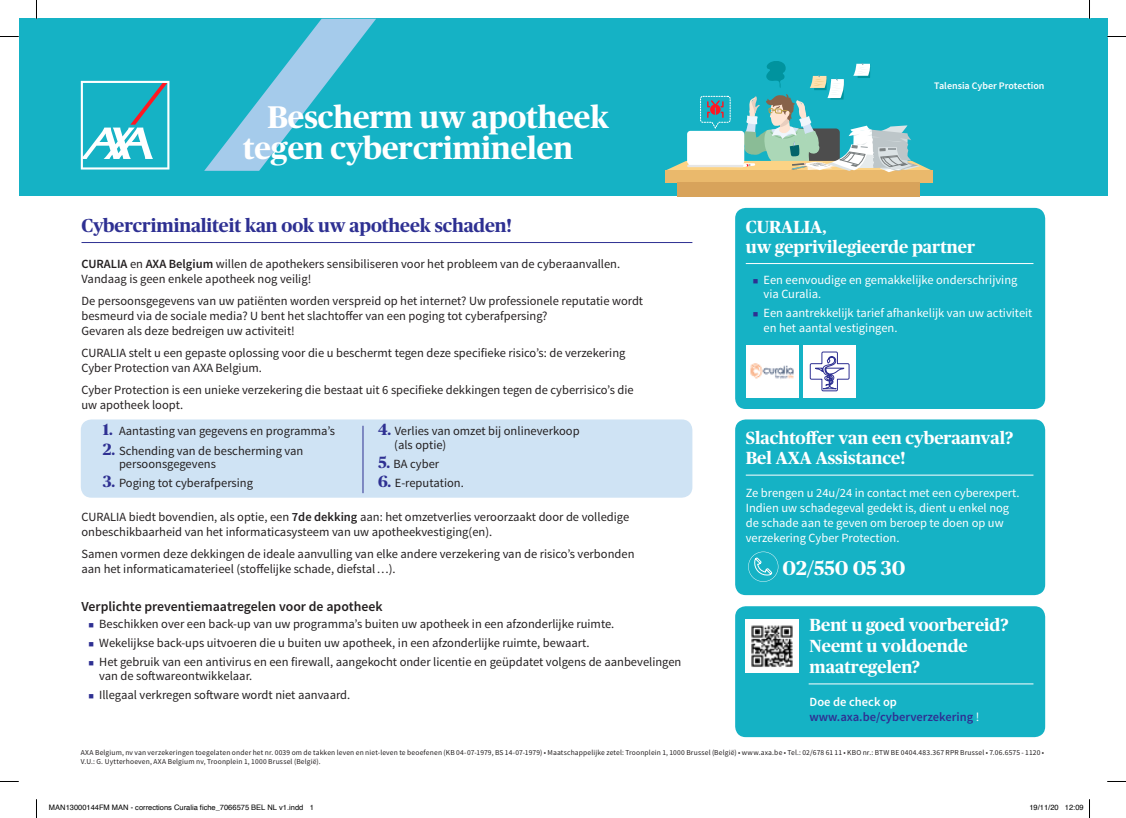
<style>
.page{position:relative;width:1126px;height:818px;background:#fff}
.page>*{position:absolute;margin:0;border:0;box-sizing:border-box;transform-origin:0 0}
.t1{font:700 31.25px/31.2px "Publico Headline";color:#fff}
.t2{font:700 20px "Publico Headline";letter-spacing:-.005em;color:#fff}
.t3{font:700 18.75px "Publico Headline";letter-spacing:-.005em;color:#2e3092}
.t4{font:700 17.5px/21px "Publico Headline";color:#fff}
.t5{font:600 13.75px "Source Sans Pro";color:#231f20}
.t6{font:12.5px/15px "Source Sans Pro";color:#231f20}
.t7{font:12.5px/15px "Source Sans Pro";color:#fff}
.t8{font:600 12.5px/15px "Source Sans Pro";color:#2e3092}
.t9{font:600 10px "Source Sans Pro";color:#fff}
.t10{font:7.5px/8.8px "Source Sans Pro";letter-spacing:.025em;color:#231f20}
.t11{font:7.5px "Helvetica";color:#000}
.s1{font-weight:600}
.s2{font-family:"Publico Headline";font-weight:700;font-size:16.25px;color:#2e3092}
.s3{color:#fff}
.s4{font-weight:400;color:#fff}
</style>
<div class="page">
<div style="left:81px;top:419px;width:611px;height:78px;background:#cfe3f4;border-radius:11px"></div>
<hr style="left:81px;top:242px;width:611px;height:1px;background:#2e3092">
<div style="left:19px;top:19px;width:1088px;height:177px;background:#15b2c5"></div>
<svg style="left:81px;top:81px;width:88px;height:88px"></svg>
<svg style="left:204px;top:19px;width:172px;height:152px"></svg>
<div style="left:735px;top:606px;width:310px;height:130px;background:#15b2c5;border-radius:11px"></div>
<hr style="left:808px;top:683px;width:225px;height:1px;background:#fff">
<hr style="left:362px;top:425px;width:1px;height:68px;background:#2e3092">
<div style="left:735px;top:208px;width:310px;height:201px;background:#15b2c5;border-radius:11px"></div>
<hr style="left:745px;top:263px;width:288px;height:1px;background:#fff">
<img style="left:745px;top:619px;width:53px;height:53px">
<div style="left:735px;top:419px;width:310px;height:175px;background:#15b2c5;border-radius:11px"></div>
<hr style="left:745px;top:474px;width:288px;height:1px;background:#fff">
<svg style="left:748px;top:551px;width:30px;height:30px"></svg>
<div style="left:745px;top:345px;width:53px;height:52px;background:#fff"></div>
<img style="left:750px;top:363px;width:44px;height:16px">
<div style="left:803px;top:345px;width:52px;height:52px;background:#fff"></div>
<svg style="left:809px;top:351px;width:40px;height:40px"></svg>
<svg style="left:665px;top:61px;width:267px;height:135px"></svg>
<svg style="left:0;top:36px;width:19px;height:1px"></svg>
<svg style="left:1107px;top:36px;width:18px;height:1px"></svg>
<svg style="left:36px;top:0;width:1px;height:19px"></svg>
<svg style="left:36px;top:799px;width:1px;height:18px"></svg>
<svg style="left:1088px;top:0;width:2px;height:19px"></svg>
<svg style="left:1089px;top:799px;width:1px;height:18px"></svg>
<h1 class="t1" style="left:243px;top:99px;width:367px;text-indent:24px">Bescherm uw apotheek tegen cybercriminelen</h1>
<h3 class="t3" style="left:81px;top:211px;width:432px">Cybercriminaliteit kan ook uw apotheek schaden!</h3>
<p class="t6" style="left:81px;top:256px;width:540px"><span class="s1">CURALIA</span> en <span class="s1">AXA Belgium</span> willen de apothekers sensibiliseren voor het probleem van de cyberaanvallen.<br>Vandaag is geen enkele apotheek nog veilig!</p>
<p class="t6" style="left:81px;top:293px;width:563px">De persoonsgegevens van uw patiënten worden verspreid op het internet? Uw professionele reputatie wordt besmeurd via de sociale media? U bent het slachtoffer van een poging tot cyberafpersing?<br>Gevaren als deze bedreigen uw activiteit!</p>
<p class="t6" style="left:81px;top:345px;width:545px">CURALIA stelt u een gepaste oplossing voor die u beschermt tegen deze specifieke risico’s: de verzekering<br>Cyber Protection van AXA Belgium.</p>
<p class="t6" style="left:81px;top:382px;width:553px">Cyber Protection is een unieke verzekering die bestaat uit 6 specifieke dekkingen tegen de cyberrisico’s die uw apotheek loopt.</p>
<p class="t6" style="left:103px;top:424px;width:234px"><span class="s2">1.</span> Aantasting van gegevens en programma’s</p>
<p class="t6" style="left:119px;top:443px;width:186px;line-height:13.8px;text-indent:-16px"><span class="s2">2.</span> Schending van de bescherming van persoonsgegevens</p>
<p class="t6" style="left:103px;top:475px;width:152px"><span class="s2">3.</span> Poging tot cyberafpersing</p>
<p class="t6" style="left:394px;top:424px;width:187px;line-height:13.8px;text-indent:-16px"><span class="s2">4.</span> Verlies van omzet bij onlineverkoop (als optie)</p>
<p class="t6" style="left:378px;top:456px;width:63px"><span class="s2">5.</span> BA cyber</p>
<p class="t6" style="left:378px;top:475px;width:87px"><span class="s2">6.</span> E-reputation.</p>
<p class="t6" style="left:81px;top:509px;width:549px">CURALIA biedt bovendien, als optie, een <span class="s1">7de dekking</span> aan: het omzetverlies veroorzaakt door de volledige onbeschikbaarheid van het informaticasysteem van uw apotheekvestiging(en).</p>
<p class="t6" style="left:81px;top:546px;width:554px">Samen vormen deze dekkingen de ideale aanvulling van elke andere verzekering van de risico’s verbonden aan het informaticamaterieel (stoffelijke schade, diefstal…).</p>
<p class="t5" style="left:81px;top:597px;width:303px">Verplichte preventiemaatregelen voor de apotheek</p>
<p class="t6" style="left:99px;top:614px;width:583px;line-height:19.1px">Beschikken over een back-up van uw programma’s buiten uw apotheek in een afzonderlijke ruimte.<br>Wekelijkse back-ups uitvoeren die u buiten uw apotheek, in een afzonderlijke ruimte, bewaart.<br>Het gebruik van een antivirus en een firewall, aangekocht onder licentie en geüpdatet volgens de aanbevelingen</p>
<p class="t6" style="left:99px;top:666px;width:252px;line-height:19.1px">van de softwareontwikkelaar.<br>Illegaal verkregen software wordt niet aanvaard.</p>
<p class="t9" style="left:934px;top:79px;width:112px">Talensia Cyber Protection</p>
<h3 class="t4" style="left:745px;top:215px;width:231px;line-height:20px">CURALIA,<br>uw geprivilegieerde partner</h3>
<p class="t7" style="left:763px;top:273px;width:255px;line-height:13.8px">Een eenvoudige en gemakkelijke onderschrijving via Curalia.</p>
<p class="t7" style="left:763px;top:305px;width:270px">Een aantrekkelijk tarief afhankelijk van uw activiteit en het aantal vestigingen.</p>
<h3 class="t4" style="left:745px;top:426px;width:269px;line-height:20px">Slachtoffer van een cyberaanval?<br>Bel AXA Assistance!</h3>
<p class="t7" style="left:745px;top:485px;width:275px">Ze brengen u 24u/24 in contact met een cyberexpert.<br>Indien uw schadegeval gedekt is, dient u enkel nog de schade aan te geven om beroep te doen op uw verzekering Cyber Protection.</p>
<h2 class="t2" style="left:782px;top:553px;width:124px">02/550 05 30</h2>
<h3 class="t4" style="left:809px;top:613px;width:200px">Bent u goed voorbereid?<br>Neemt u voldoende maatregelen?</h3>
<p class="t8" style="left:809px;top:694px;width:171px"><span class="s3">Doe de check op </span>www.axa.be/cyberverzekering <span class="s4">!</span></p>
<p class="t10" style="left:81px;top:747px;width:964px">AXA Belgium, nv van verzekeringen toegelaten onder het nr. 0039 om de takken leven en niet-leven te beoefenen (KB 04-07-1979, BS 14-07-1979) • Maatschappelijke zetel: Troonplein 1, 1000 Brussel (België) • www.axa.be • Tel.: 02/678 61 11 • KBO nr.: BTW BE 0404.483.367 RPR Brussel • 7.06.6575 - 1120 •<br>V.U.: G. Uytterhoeven, AXA Belgium nv, Troonplein 1, 1000 Brussel (België).</p>
<p class="t11" style="left:49px;top:801px;width:266px">MAN13000144FM MAN - corrections Curalia fiche_7066575 BEL NL v1.indd 1</p>
<p class="t11" style="left:1029px;top:801px;width:56px">19/11/20 12:09</p>
</div>
